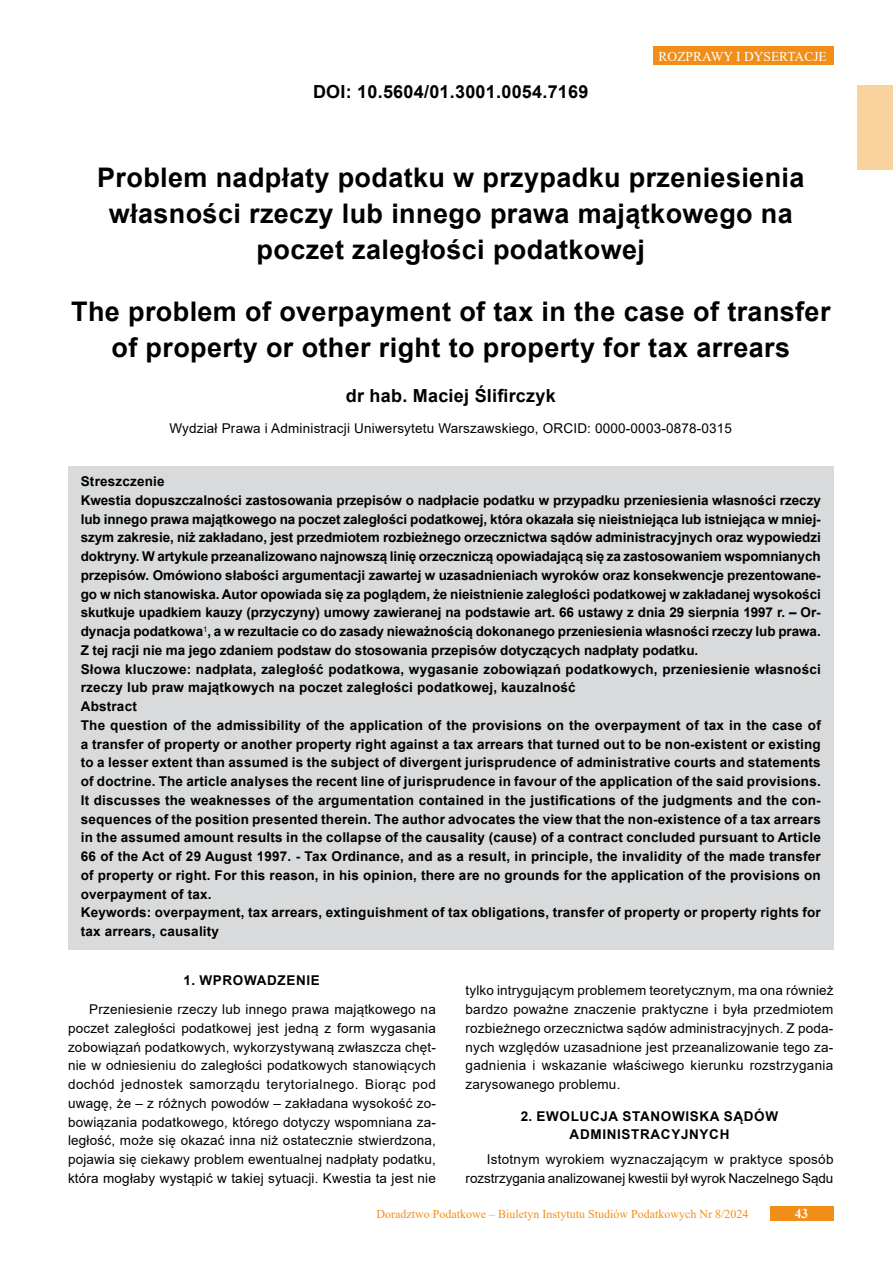
<style>
.page{position:relative;width:893px;height:1263px;background:#fff}
.page>*{position:absolute;margin:0;border:0;box-sizing:border-box;transform-origin:0 0}
.tytul{font:700 27px/36px "Arial";letter-spacing:.015em;color:#000;text-align:center}
.doi{font:700 18px "Arial";letter-spacing:.015em;color:#000}
.autor1{font:700 18px "Arial";letter-spacing:.015em;color:#000}
.lead{font:700 13.5px/18.8px "Arial";letter-spacing:.015em;color:#000;text-align:justify}
.tekst{font:13.5px/18.8px "Arial";letter-spacing:.015em;color:#000;text-align:justify}
.tekst-2{font:13.5px/18.8px "Arial";letter-spacing:-.005em;color:#000;text-align:right}
.inf_o_autorze{font:13.5px "Arial";letter-spacing:.015em;color:#000}
.Srodtytul{font:700 13.5px/18.8px "Arial";letter-spacing:.05em;color:#000;text-align:center}
.t1{font:13.5px "Times New Roman";color:#fff}
.t2{font:700 13.5px "Times New Roman";color:#fff}
.t3{font:12px "Times New Roman";color:#f18e18}
</style>
<div class="page">
<div style="left:770px;top:1205px;width:63px;height:15px;background:#f18e18"></div>
<div style="left:653px;top:46px;width:180px;height:19px;background:#f18e18"></div>
<div style="left:857px;top:85px;width:36px;height:85px;background:#fad29e"></div>
<div style="left:68px;top:466px;width:765px;height:34px;background:#d8dadc"></div>
<div style="left:68px;top:484px;width:765px;height:184px;background:#d8dadc"></div>
<div style="left:68px;top:653px;width:765px;height:53px;background:#d8dadc"></div>
<div style="left:68px;top:691px;width:765px;height:34px;background:#d8dadc"></div>
<div style="left:68px;top:709px;width:765px;height:203px;background:#d8dadc"></div>
<div style="left:68px;top:897px;width:765px;height:53px;background:#d8dadc"></div>
<p class="doi" style="left:313px;top:79px;width:277px">DOI: 10.5604/01.3001.0054.7169</p>
<p class="t1" style="left:659px;top:47px;width:170px">ROZPRAWY I DYSERTACJE</p>
<p class="tytul" style="left:97px;top:160px;width:709px">Problem nadpłaty podatku w przypadku przeniesienia własności rzeczy lub innego prawa majątkowego na poczet zaległości podatkowej</p>
<p class="tytul" style="left:71px;top:294px;width:761px">The problem of overpayment of tax in the case of transfer of property or other right to property for tax arrears</p>
<p class="autor1" style="left:346px;top:383px;width:211px">dr hab. Maciej Ślifirczyk</p>
<p class="inf_o_autorze" style="left:169px;top:419px;width:564px">Wydział Prawa i Administracji Uniwersytetu Warszawskiego, ORCID: 0000-0003-0878-0315</p>
<p class="lead" style="left:81px;top:472px;width:85px">Streszczenie</p>
<p class="lead" style="left:81px;top:491px;width:742px">Kwestia dopuszczalności zastosowania przepisów o nadpłacie podatku w przypadku przeniesienia własności rzeczy lub innego prawa majątkowego na poczet zaległości podatkowej, która okazała się nieistniejąca lub istniejąca w mniej&shy;szym zakresie, niż zakładano, jest przedmiotem rozbieżnego orzecznictwa sądów administracyjnych oraz wypowiedzi doktryny. W artykule przeanalizowano najnowszą linię orzeczniczą opowiadającą się za zastosowaniem wspomnianych przepisów. Omówiono słabości argumentacji zawartej w uzasadnieniach wyroków oraz konsekwencje prezentowane&shy;go w nich stanowiska. Autor opowiada się za poglądem, że nieistnienie zaległości podatkowej w zakładanej wysokości skutkuje upadkiem kauzy (przyczyny) umowy zawieranej na podstawie art. 66 ustawy z dnia 29 sierpnia 1997 r. – Or&shy;dynacja podatkowa<sup>1</sup>, a w rezultacie co do zasady nieważnością dokonanego przeniesienia własności rzeczy lub prawa.<br>Z tej racji nie ma jego zdaniem podstaw do stosowania przepisów dotyczących nadpłaty podatku.</p>
<p class="lead" style="left:81px;top:660px;width:742px">Słowa kluczowe: nadpłata, zaległość podatkowa, wygasanie zobowiązań podatkowych, przeniesienie własności rzeczy lub praw majątkowych na poczet zaległości podatkowej, kauzalność</p>
<p class="lead" style="left:81px;top:697px;width:58px">Abstract</p>
<p class="lead" style="left:81px;top:716px;width:742px">The question of the admissibility of the application of the provisions on the overpayment of tax in the case of a transfer of property or another property right against a tax arrears that turned out to be non-existent or existing to a lesser extent than assumed is the subject of divergent jurisprudence of administrative courts and statements of doctrine. The article analyses the recent line of jurisprudence in favour of the application of the said provisions.<br>It discusses the weaknesses of the argumentation contained in the justifications of the judgments and the con&shy;sequences of the position presented therein. The author advocates the view that the non-existence of a tax arrears in the assumed amount results in the collapse of the causality (cause) of a contract concluded pursuant to Article 66 of the Act of 29 August 1997. - Tax Ordinance, and as a result, in principle, the invalidity of the made transfer of property or right. For this reason, in his opinion, there are no grounds for the application of the provisions on overpayment of tax.</p>
<p class="lead" style="left:81px;top:903px;width:741px">Keywords: overpayment, tax arrears, extinguishment of tax obligations, transfer of property or property rights for tax arrears, causality</p>
<p class="Srodtytul" style="left:184px;top:971px;width:138px">1. WPROWADZENIE</p>
<p class="tekst" style="left:68px;top:1000px;width:369px;text-indent:21px">Przeniesienie rzeczy lub innego prawa majątkowego na poczet zaległości podatkowej jest jedną z form wygasania zobowiązań podatkowych, wykorzystywaną zwłaszcza chęt&shy;nie w odniesieniu do zaległości podatkowych stanowiących dochód jednostek samorządu terytorialnego. Biorąc pod uwagę, że – z różnych powodów – zakładana wysokość zo&shy;bowiązania podatkowego, którego dotyczy wspomniana za&shy;ległość, może się okazać inna niż ostatecznie stwierdzona, pojawia się ciekawy problem ewentualnej nadpłaty podatku, która mogłaby wystąpić w takiej sytuacji. Kwestia ta jest nie</p>
<p class="tekst" style="left:466px;top:981px;width:369px">tylko intrygującym problemem teoretycznym, ma ona również bardzo poważne znaczenie praktyczne i była przedmiotem rozbieżnego orzecznictwa sądów administracyjnych. Z poda&shy;nych względów uzasadnione jest przeanalizowanie tego za&shy;gadnienia i wskazanie właściwego kierunku rozstrzygania zarysowanego problemu.</p>
<p class="Srodtytul" style="left:521px;top:1107px;width:259px">2. EWOLUCJA STANOWISKA SĄDÓW<br>ADMINISTRACYJNYCH</p>
<p class="tekst-2" style="left:466px;top:1150px;width:369px">Istotnym wyrokiem wyznaczającym w praktyce sposób rozstrzygania analizowanej kwestii był wyrok Naczelnego Sądu</p>
<p class="t3" style="left:376px;top:1205px;width:373px">Doradztwo Podatkowe – Biuletyn Instytutu Studiów Podatkowych Nr 8/2024</p>
<p class="t2" style="left:795px;top:1204px;width:15px">43</p>
</div>
